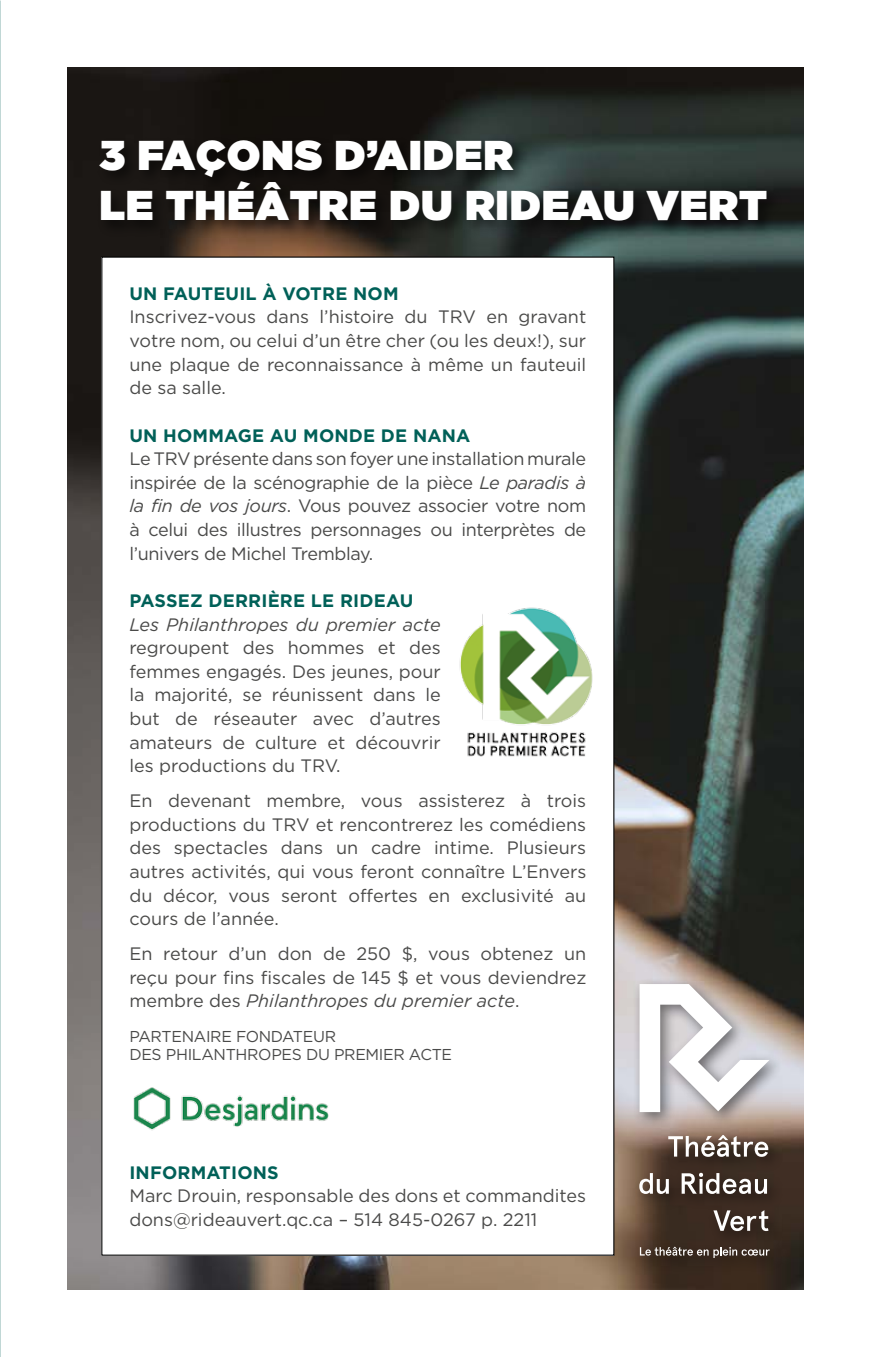
<style>
.page{position:relative;width:871px;height:1357px;background:#fff}
.page>*{position:absolute;margin:0;border:0;box-sizing:border-box;transform-origin:0 0}
.t1{font:900 41.62px/50.6px "Gotham HTF";letter-spacing:.02em;color:#fff}
.t2{font:18px/23.6px "Gotham HTF";color:#4a4a49;text-align:justify}
.t3{font:700 18px "Gotham HTF";letter-spacing:.01em;color:#006058}
.t4{font:italic 18px "Gotham HTF";color:#4a4a49}
.t5{font:15.75px/18px "Gotham HTF";letter-spacing:-.02em;color:#4a4a49}
.s1{font-style:italic}
</style>
<div class="page">
<hr style="left:0;top:0;width:1px;height:1357px;background:#000">
<img style="left:68px;top:67px;width:735px;height:1222px">
<div style="left:102px;top:257px;width:512px;height:998px;background:#fff"></div>
<div style="left:97px;top:136px;width:686px;height:101px;background:#000;opacity:.5"></div>
<div style="left:632px;top:977px;width:153px;height:296px;background:#000;opacity:.5"></div>
<svg style="left:639px;top:984px;width:130px;height:128px"></svg>
<svg style="left:668px;top:1135px;width:100px;height:22px"></svg>
<svg style="left:639px;top:1173px;width:30px;height:21px"></svg>
<svg style="left:681px;top:1172px;width:86px;height:22px"></svg>
<svg style="left:713px;top:1210px;width:55px;height:21px"></svg>
<svg style="left:640px;top:1246px;width:130px;height:12px;background:#675a52"></svg>
<img style="left:133px;top:1087px;width:196px;height:44px">
<img style="left:459px;top:607px;width:134px;height:150px">
<h1 class="t1" style="left:99px;top:129px;width:669px">3 FAÇONS D’AIDER<br>LE THÉÂTRE DU RIDEAU VERT</h1>
<p class="t3" style="left:129px;top:283px;width:271px">UN FAUTEUIL À VOTRE NOM</p>
<p class="t2" style="left:129px;top:305px;width:458px">Inscrivez-vous dans l’histoire du TRV en gravant votre nom, ou celui d’un être cher (ou les deux!), sur une plaque de reconnaissance à même un fauteuil de sa salle.</p>
<p class="t3" style="left:129px;top:425px;width:342px">UN HOMMAGE AU MONDE DE NANA</p>
<p class="t2" style="left:129px;top:447px;width:458px">Le TRV présente dans son foyer une installation murale inspirée de la scénographie de la pièce <span class="s1">Le paradis à la fin de vos jours</span>. Vous pouvez associer votre nom à celui des illustres personnages ou interprètes de l’univers de Michel Tremblay.</p>
<p class="t3" style="left:129px;top:590px;width:286px">PASSEZ DERRIÈRE LE RIDEAU</p>
<p class="t4" style="left:129px;top:614px;width:313px">Les Philanthropes du premier acte</p>
<p class="t2" style="left:129px;top:636px;width:313px">regroupent des hommes et des femmes engagés. Des jeunes, pour la majorité, se réunissent dans le but de réseauter avec d’autres amateurs de culture et découvrir les productions du TRV.</p>
<p class="t2" style="left:129px;top:789px;width:458px">En devenant membre, vous assisterez à trois productions du TRV et rencontrerez les comédiens des spectacles dans un cadre intime. Plusieurs autres activités, qui vous feront connaître L’Envers du décor, vous seront offertes en exclusivité au cours de l’année.</p>
<p class="t2" style="left:129px;top:942px;width:458px">En retour d’un don de 250 $, vous obtenez un reçu pour fins fiscales de 145 $ et vous deviendrez membre des <span class="s1">Philanthropes du premier acte</span>.</p>
<p class="t5" style="left:129px;top:1027px;width:324px">PARTENAIRE FONDATEUR<br>DES PHILANTHROPES DU PREMIER ACTE</p>
<p class="t3" style="left:129px;top:1162px;width:151px">INFORMATIONS</p>
<p class="t2" style="left:129px;top:1184px;width:458px">Marc Drouin, responsable des dons et commandites dons@rideauvert.qc.ca – 514 845-0267 p. 2211</p>
</div>
